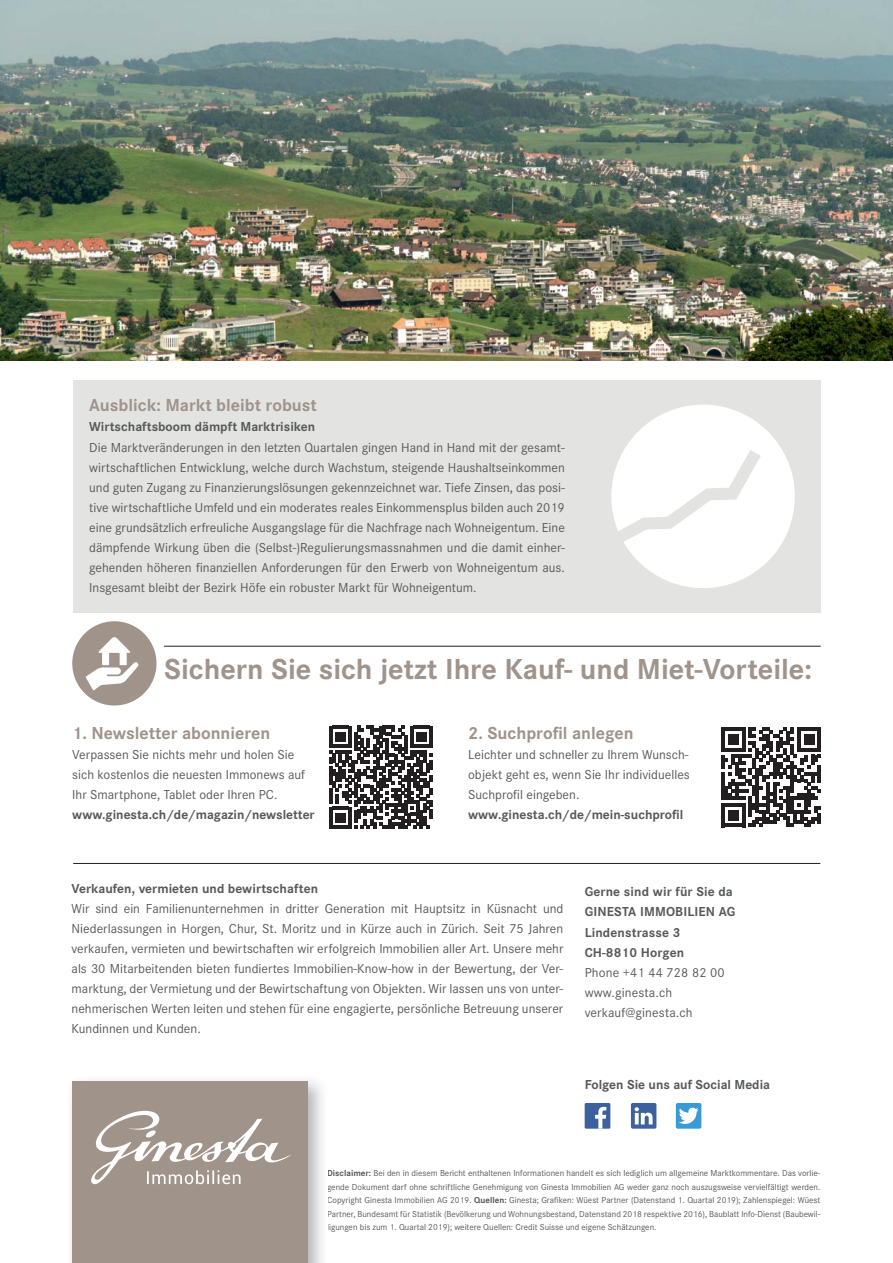
<style>
.page{position:relative;width:893px;height:1263px;background:#fff}
.page>*{position:absolute;margin:0;border:0;box-sizing:border-box;transform-origin:0 0}
.t1{font:700 30px "Corporate S";color:#a0948a}
.t2{font:700 18px "Corporate S";color:#a0948a}
.t3{font:13.5px/20.1px "Corporate S";color:#58595b;text-align:justify}
.t4{font:700 13.5px/20.2px "Corporate S";color:#58595b}
.t5{font:9px/13.5px "Corporate S";color:#58595b;text-align:justify}
.s1{font-weight:700}
</style>
<div class="page">
<img style="left:0;top:0;width:893px;height:360px">
<hr style="left:73px;top:863px;width:747px;height:1px;background:#231f20">
<div style="left:73px;top:380px;width:748px;height:233px;background:#e3e4e2"></div>
<div style="left:611px;top:405px;width:184px;height:183px;background:#fff;border-radius:50%"></div>
<svg style="left:611px;top:436px;width:161px;height:129px"></svg>
<div style="left:72px;top:1081px;width:236px;height:182px;background:#a0948a"></div>
<svg style="left:91px;top:1110px;width:200px;height:74px"></svg>
<svg style="left:721px;top:727px;width:100px;height:100px"></svg>
<div style="left:72px;top:621px;width:84px;height:84px;background:#a0948a;border-radius:50%"></div>
<svg style="left:86px;top:637px;width:52px;height:53px"></svg>
<hr style="left:164px;top:646px;width:657px;height:1px;background:#231f20">
<svg style="left:330px;top:726px;width:102px;height:102px"></svg>
<div style="left:585px;top:1103px;width:25px;height:25px;background:#3c619e"></div>
<svg style="left:595px;top:1107px;width:11px;height:21px"></svg>
<div style="left:631px;top:1103px;width:25px;height:25px;background:#3c619e;border-radius:2px"></div>
<svg style="left:634px;top:1107px;width:18px;height:17px"></svg>
<div style="left:676px;top:1103px;width:25px;height:25px;background:#399ad6;border-radius:2px"></div>
<svg style="left:679px;top:1107px;width:20px;height:17px"></svg>
<h2 class="t2" style="left:89px;top:398px;width:229px">Ausblick: Markt bleibt robust</h2>
<p class="t4" style="left:89px;top:418px;width:227px">Wirtschaftsboom dämpft Marktrisiken</p>
<p class="t3" style="left:89px;top:438px;width:477px">Die Marktveränderungen in den letzten Quartalen gingen Hand in Hand mit der gesamt&shy;wirtschaftlichen Entwicklung, welche durch Wachstum, steigende Haushaltseinkommen und guten Zugang zu Finanzierungslösungen gekennzeichnet war. Tiefe Zinsen, das posi&shy;tive wirtschaftliche Umfeld und ein moderates reales Einkommensplus bilden auch 2019 eine grundsätzlich erfreuliche Ausgangslage für die Nachfrage nach Wohneigentum. Eine dämpfende Wirkung üben die (Selbst-)Regulierungsmassnahmen und die damit einher&shy;gehenden höheren finanziellen Anforderungen für den Erwerb von Wohneigentum aus.<br>Insgesamt bleibt der Bezirk Höfe ein robuster Markt für Wohneigentum.</p>
<h1 class="t1" style="left:164px;top:658px;width:649px">Sichern Sie sich jetzt Ihre Kauf- und Miet-Vorteile:</h1>
<h2 class="t2" style="left:72px;top:726px;width:200px">1. Newsletter abonnieren</h2>
<p class="t3" style="left:72px;top:746px;width:234px;text-align:left">Verpassen Sie nichts mehr und holen Sie sich kostenlos die neuesten Immonews auf<br>Ihr Smartphone, Tablet oder Ihren PC.</p>
<p class="t4" style="left:72px;top:806px;width:244px">www.ginesta.ch/de/magazin/newsletter</p>
<h2 class="t2" style="left:468px;top:726px;width:167px">2. Suchprofil anlegen</h2>
<p class="t3" style="left:468px;top:746px;width:223px">Leichter und schneller zu Ihrem Wunsch&shy;objekt geht es, wenn Sie Ihr individuelles Suchprofil eingeben.</p>
<p class="t4" style="left:468px;top:806px;width:217px">www.ginesta.ch/de/mein-suchprofil</p>
<p class="t4" style="left:72px;top:879px;width:248px">Verkaufen, vermieten und bewirtschaften</p>
<p class="t3" style="left:72px;top:899px;width:493px">Wir sind ein Familienunternehmen in dritter Generation mit Hauptsitz in Küsnacht und Niederlassungen in Horgen, Chur, St. Moritz und in Kürze auch in Zürich. Seit 75 Jahren verkaufen, vermieten und bewirtschaften wir erfolgreich Immobilien aller Art. Unsere mehr als 30 Mitarbeitenden bieten fundiertes Immobilien-Know-how in der Bewertung, der Ver&shy;marktung, der Vermietung und der Bewirtschaftung von Objekten. Wir lassen uns von unter&shy;nehmerischen Werten leiten und stehen für eine engagierte, persönliche Betreuung unserer Kundinnen und Kunden.</p>
<p class="t4" style="left:585px;top:883px;width:152px">Gerne sind wir für Sie da<br>GINESTA IMMOBILIEN AG<br>Lindenstrasse 3<br>CH-8810 Horgen</p>
<p class="t3" style="left:585px;top:963px;width:142px;text-align:left">Phone +41 44 728 82 00 www.ginesta.ch verkauf@ginesta.ch</p>
<p class="t4" style="left:585px;top:1075px;width:187px">Folgen Sie uns auf Social Media</p>
<p class="t5" style="left:327px;top:1167px;width:495px"><span class="s1">Disclaimer:</span> Bei den in diesem Bericht enthaltenen Informationen handelt es sich lediglich um allgemeine Marktkommentare. Das vorlie&shy;gende Dokument darf ohne schriftliche Genehmigung von Ginesta Immobilien AG weder ganz noch auszugsweise vervielfältigt werden.<br>Copyright Ginesta Immobilien AG 2019. <span class="s1">Quellen:</span> Ginesta; Grafiken: Wüest Partner (Datenstand 1. Quartal 2019); Zahlenspiegel: Wüest Partner, Bundesamt für Statistik (Bevölkerung und Wohnungsbestand, Datenstand 2018 respektive 2016), Baublatt Info-Dienst (Baubewil&shy;ligungen bis zum 1. Quartal 2019); weitere Quellen: Credit Suisse und eigene Schätzungen.</p>
</div>
